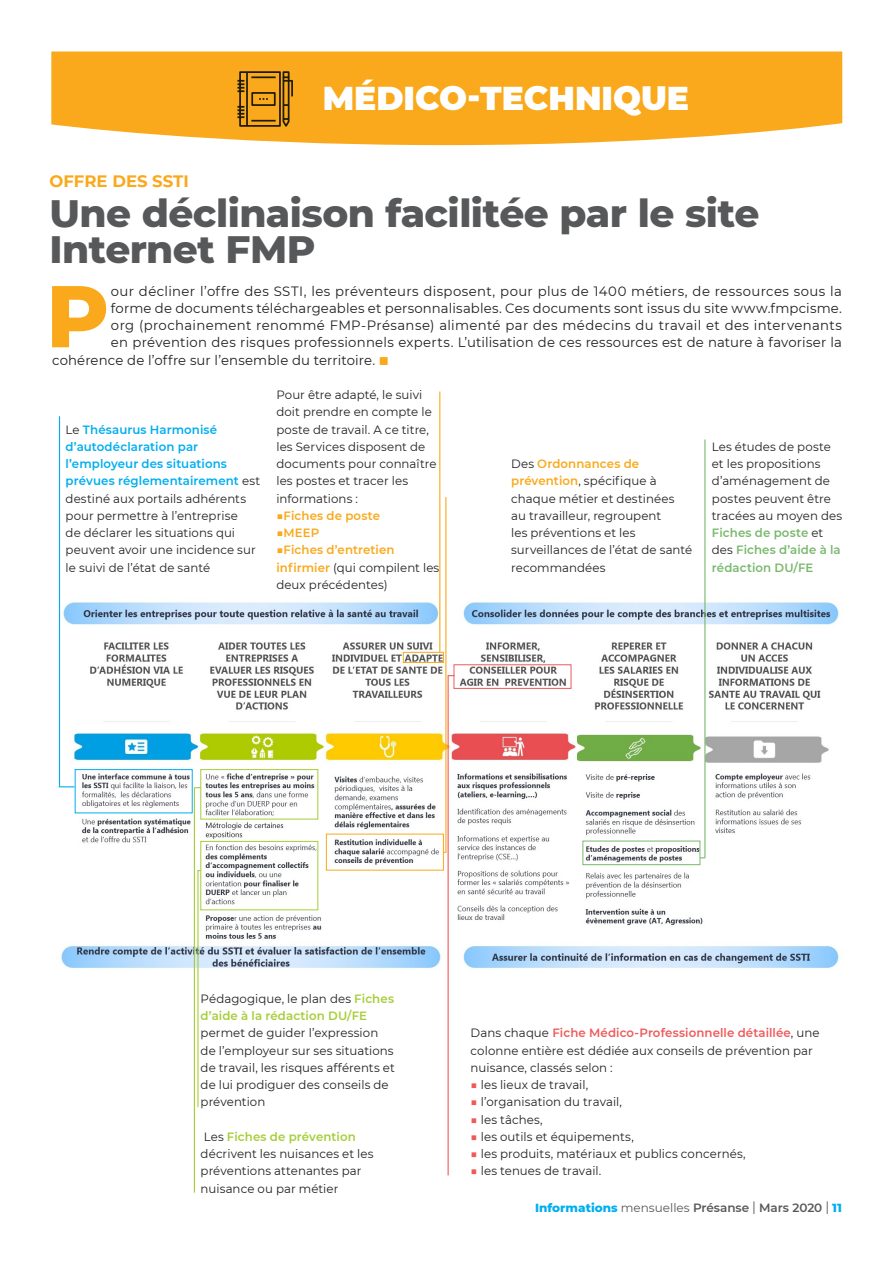
<style>
.page{position:relative;width:893px;height:1263px;background:#fff}
.page>*{position:absolute;margin:0;border:0;box-sizing:border-box;transform-origin:0 0}
.Article_1er_paragrap{font:800 87.45px "Montserrat";color:#f9a91b}
.Titre{font:800 39px/36px "Montserrat";letter-spacing:-.015em;color:#57585a}
.t1{font:900 33px "Montserrat";color:#fff}
.SurtitreMT{font:700 16.5px "Montserrat";color:#f9a91b}
.Article_1er_paragrap-2{font:13.5px "Montserrat";letter-spacing:.02em;color:#231f20}
.Article_Paragraphes{font:12px/17.2px "Montserrat";letter-spacing:.005em;color:#231f20}
.t2{font:600 12px "Montserrat";color:#57585a}
.Article_Paragraphes-2{font:600 12px "Montserrat";letter-spacing:.01em;color:#f9a91b}
.s1{color:#f9a91b}
.s2{font-weight:600;color:#00aeef}
.s3{font-weight:600;color:#f9a91b}
.s4{font-weight:600;color:#79b96d}
.s5{font-weight:600;color:#a6ce39}
.s6{font-weight:600;color:#f0595b}
.s7{color:#f0595b}
.s8{font-weight:800;color:#00aeef}
.s9{font-weight:400}
.s10{font-weight:400;font-size:16.8px}
</style>
<div class="page">
<svg style="left:51px;top:52px;width:791px;height:93px;background:#f9af2c"></svg>
<svg style="left:236px;top:70px;width:58px;height:58px;background:#bb8014"></svg>
<img style="left:58px;top:599px;width:781px;height:372px">
<hr style="left:59px;top:416px;width:1px;height:371px;background:#00aeef">
<hr style="left:194px;top:787px;width:1px;height:406px;background:#a6ce39">
<hr style="left:448px;top:675px;width:1px;height:500px;background:#f0595b">
<hr style="left:445px;top:497px;width:1px;height:355px;background:#f9a91b">
<hr style="left:704px;top:439px;width:1px;height:418px;background:#79b96d">
<hr style="left:439px;top:392px;width:1px;height:260px;background:#f9a91b">
<hr style="left:197px;top:870px;width:2px;height:237px;background:#a6ce39">
<div style="left:75px;top:769px;width:117px;height:44px;border:1px solid #00aeef"></div>
<div style="left:403px;top:652px;width:41px;height:11px;border:1px solid #f9a91b"></div>
<div style="left:583px;top:841px;width:117px;height:24px;border:1px solid #79b96d"></div>
<div style="left:201px;top:769px;width:117px;height:50px;border:1px solid #a6ce39"></div>
<div style="left:201px;top:841px;width:117px;height:69px;border:1px solid #a6ce39"></div>
<svg style="left:59px;top:786px;width:16px;height:1px"></svg>
<h3 class="t1" style="left:323px;top:73px;width:368px">MÉDICO-TECHNIQUE</h3>
<p class="SurtitreMT" style="left:50px;top:169px;width:141px">OFFRE DES SSTI</p>
<p class="Titre" style="left:50px;top:193px;width:711px">Une déclinaison facilitée par le site<br>Internet FMP</p>
<p class="Article_1er_paragrap" style="left:46px;top:252px;width:65px">P</p>
<p class="Article_1er_paragrap-2" style="left:111px;top:281px;width:732px">our décliner l’offre des SSTI, les préventeurs disposent, pour plus de 1400 métiers, de ressources sous la</p>
<p class="Article_1er_paragrap-2" style="left:111px;top:299px;width:732px">forme de documents téléchargeables et personnalisables. Ces documents sont issus du site www.fmpcisme.</p>
<p class="Article_1er_paragrap-2" style="left:111px;top:316px;width:732px">org (prochainement renommé FMP-Présanse) alimenté par des médecins du travail et des intervenants</p>
<p class="Article_1er_paragrap-2" style="left:111px;top:333px;width:732px">en prévention des risques professionnels experts. L’utilisation de ces ressources est de nature à favoriser la</p>
<p class="Article_1er_paragrap-2" style="left:52px;top:350px;width:338px">cohérence de l’offre sur l’ensemble du territoire. <span class="s1">■</span></p>
<p class="Article_Paragraphes" style="left:66px;top:420px;width:196px">Le <span class="s2">Thésaurus Harmonisé d’autodéclaration par l’employeur des situations prévues réglementairement</span> est destiné aux portails adhérents pour permettre à l’entreprise<br>de déclarer les situations qui peuvent avoir une incidence sur le suivi de l’état de santé</p>
<p class="Article_Paragraphes" style="left:276px;top:386px;width:162px">Pour être adapté, le suivi doit prendre en compte le poste de travail. A ce titre, les Services disposent de documents pour connaître les postes et tracer les informations :</p>
<p class="Article_Paragraphes-2" style="left:276px;top:507px;width:105px">■Fiches de poste</p>
<p class="Article_Paragraphes-2" style="left:276px;top:524px;width:44px">■MEEP</p>
<p class="Article_Paragraphes" style="left:276px;top:541px;width:164px"><span class="s3">■Fiches d’entretien infirmier</span> (qui compilent les deux précédentes)</p>
<p class="Article_Paragraphes" style="left:511px;top:455px;width:183px">Des <span class="s3">Ordonnances de prévention</span>, spécifique à chaque métier et destinées<br>au travailleur, regroupent<br>les préventions et les surveillances de l’état de santé recommandées</p>
<p class="Article_Paragraphes" style="left:712px;top:437px;width:132px">Les études de poste et les propositions d’aménagement de postes peuvent être tracées au moyen des<br><span class="s4">Fiches de poste</span> et des <span class="s4">Fiches d’aide à la rédaction DU/FE</span></p>
<p class="Article_Paragraphes" style="left:201px;top:989px;width:196px">Pédagogique, le plan des <span class="s5">Fiches d’aide à la rédaction DU/FE </span>permet de guider l’expression de l’employeur sur ses situations de travail, les risques afférents et de lui prodiguer des conseils de prévention</p>
<p class="Article_Paragraphes" style="left:201px;top:1127px;width:175px">Les <span class="s5">Fiches de prévention </span>décrivent les nuisances et les préventions attenantes par nuisance ou par métier</p>
<p class="Article_Paragraphes" style="left:471px;top:1024px;width:350px">Dans chaque <span class="s6">Fiche Médico-Professionnelle détaillée</span>, une colonne entière est dédiée aux conseils de prévention par nuisance, classés selon :</p>
<p class="Article_Paragraphes" style="left:471px;top:1076px;width:119px"><span class="s7">■</span> les lieux de travail,</p>
<p class="Article_Paragraphes" style="left:471px;top:1093px;width:153px"><span class="s7">■</span> l’organisation du travail,</p>
<p class="Article_Paragraphes" style="left:471px;top:1110px;width:74px"><span class="s7">■</span> les tâches,</p>
<p class="Article_Paragraphes" style="left:471px;top:1127px;width:165px"><span class="s7">■</span> les outils et équipements,</p>
<p class="Article_Paragraphes" style="left:471px;top:1145px;width:277px"><span class="s7">■</span> les produits, matériaux et publics concernés,</p>
<p class="Article_Paragraphes" style="left:471px;top:1162px;width:132px"><span class="s7">■</span> les tenues de travail.</p>
<p class="t2" style="left:535px;top:1199px;width:308px"><span class="s8">Informations</span> <span class="s9">mensuelles</span> Présanse <span class="s10">l</span> Mars 2020 <span class="s10">l</span> <span class="s8">11</span></p>
</div>
